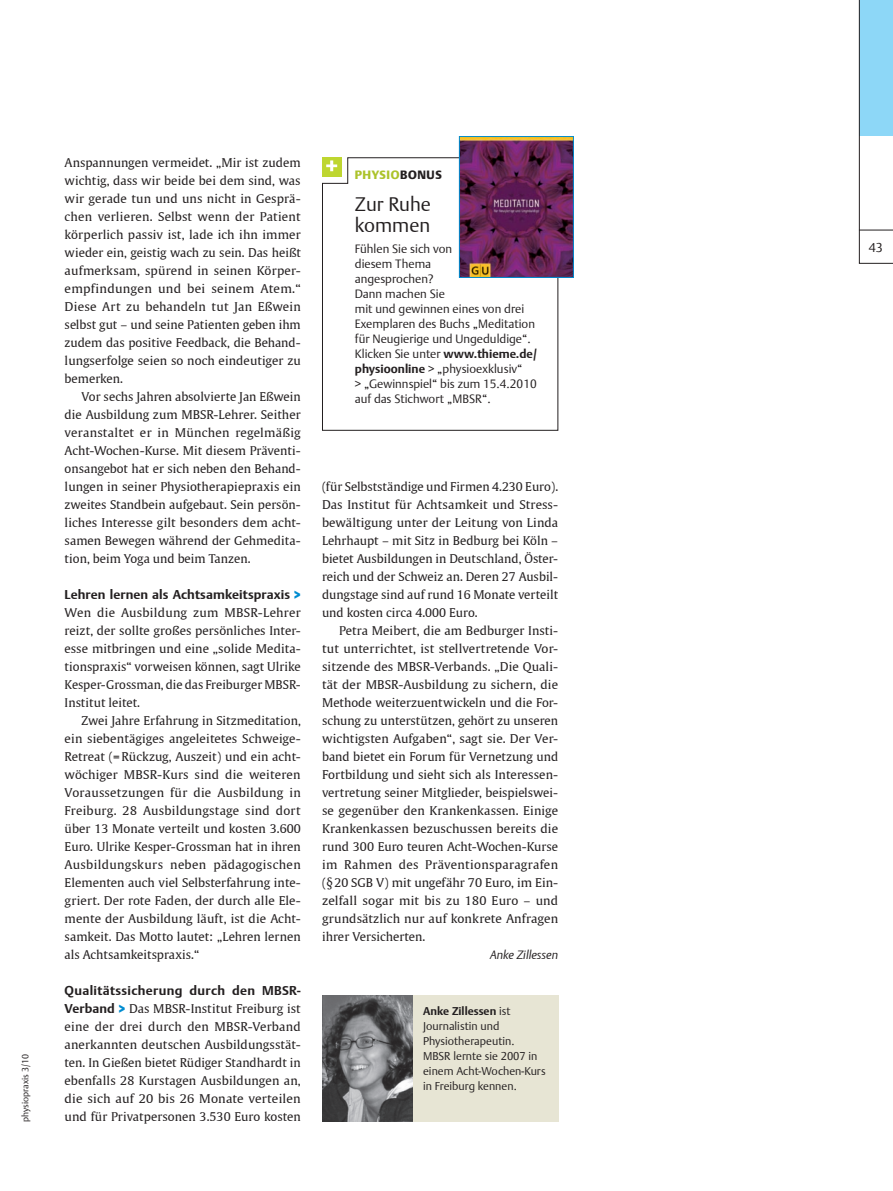
<style>
.page{position:relative;width:893px;height:1191px;background:#fff}
.page>*{position:absolute;margin:0;border:0;box-sizing:border-box;transform-origin:0 0}
.t1{font:300 19.5px/21px "Thieme Argo 2008";color:#231f20}
.t2{font:700 12.75px "Thieme Argo 2008";letter-spacing:.015em;color:#231f20}
.t3{font:300 12.75px "Thieme Argo 2008";color:#231f20}
.t4{font:12px/18px "Thieme Gulliver 2008";color:#231f20;text-align:justify}
.t5{font:300 12px/15px "Thieme Argo 2008";color:#231f20}
.t6{font:italic 300 12px "Thieme Argo 2008";color:#231f20}
.t7{font:900 12px "Thieme Argo 2008";letter-spacing:.05em;color:#acc32b}
.t8{font:300 11.25px/15px "Thieme Argo 2008";color:#231f20}
.t9{font:300 9px "Thieme Argo 2008";color:#231f20}
.s1{font-weight:900;font-size:12px;color:#008cd0}
.s2{font-family:"Thieme Argo 2008";font-weight:700;font-size:12.75px}
.s3{font-family:"Thieme Argo 2008";font-weight:900;color:#008cd0}
.s4{color:#231f20}
.s5{font-weight:700}
</style>
<div class="page">
<div style="left:322px;top:995px;width:236px;height:126px;background:#e7e5d4"></div>
<img style="left:322px;top:995px;width:90px;height:126px">
<svg style="left:322px;top:157px;width:237px;height:274px"></svg>
<img style="left:461px;top:138px;width:111px;height:138px">
<div style="left:459px;top:136px;width:115px;height:142px;border:1px solid #008cd0"></div>
<svg style="left:859px;top:0;width:34px;height:264px"></svg>
<p class="t9" style="left:19px;top:1122px;width:70px;rotate:-90deg">physiopraxis 3/10</p>
<p class="t4" style="left:65px;top:153px;width:238px">Anspannungen vermeidet. „Mir ist zudem wichtig, dass wir beide bei dem sind, was wir gerade tun und uns nicht in Gesprä&shy;chen verlieren. Selbst wenn der Patient körperlich passiv ist, lade ich ihn immer wieder ein, geistig wach zu sein. Das heißt aufmerksam, spürend in seinen Körper&shy;empfindungen und bei seinem Atem.“ Diese Art zu behandeln tut Jan Eßwein selbst gut – und seine Patienten geben ihm zudem das positive Feedback, die Behand&shy;lungserfolge seien so noch eindeutiger zu bemerken.</p>
<p class="t4" style="left:65px;top:387px;width:238px;text-indent:17px">Vor sechs Jahren absolvierte Jan Eßwein die Ausbildung zum MBSR-Lehrer. Seither veranstaltet er in München regelmäßig Acht-Wochen-Kurse. Mit diesem Präventi&shy;onsangebot hat er sich neben den Behand&shy;lungen in seiner Physiotherapiepraxis ein zweites Standbein aufgebaut. Sein persön&shy;liches Interesse gilt besonders dem acht&shy;samen Bewegen während der Gehmedita&shy;tion, beim Yoga und beim Tanzen.</p>
<p class="t2" style="left:65px;top:586px;width:238px">Lehren lernen als Achtsamkeitspraxis <span class="s1">&gt;</span></p>
<p class="t4" style="left:65px;top:603px;width:238px">Wen die Ausbildung zum MBSR-Lehrer reizt, der sollte großes persönliches Inter&shy;esse mitbringen und eine „solide Medita&shy;tionspraxis“ vorweisen können, sagt Ulrike Kesper-Grossman, die das Freiburger MBSR-Institut leitet.</p>
<p class="t4" style="left:65px;top:711px;width:238px;text-indent:17px">Zwei Jahre Erfahrung in Sitzmeditation, ein siebentägiges angeleitetes Schweige-Retreat (=Rückzug, Auszeit) und ein acht&shy;wöchiger MBSR-Kurs sind die weiteren Voraussetzungen für die Ausbildung in Freiburg. 28 Ausbildungstage sind dort über 13 Monate verteilt und kosten 3.600<br>Euro. Ulrike Kesper-Grossman hat in ihren Ausbildungskurs neben pädagogischen Elementen auch viel Selbsterfahrung inte&shy;griert. Der rote Faden, der durch alle Ele&shy;mente der Ausbildung läuft, ist die Acht&shy;samkeit. Das Motto lautet: „Lehren lernen als Achtsamkeitspraxis.“</p>
<p class="t2" style="left:65px;top:982px;width:238px">Qualitätssicherung durch den MBSR-</p>
<p class="t4" style="left:65px;top:999px;width:238px"><span class="s2">Verband</span> <span class="s3">&gt;</span> Das MBSR-Institut Freiburg ist eine der drei durch den MBSR-Verband anerkannten deutschen Ausbildungsstät&shy;ten. In Gießen bietet Rüdiger Standhardt in ebenfalls 28 Kurstagen Ausbildungen an, die sich auf 20 bis 26 Monate verteilen und für Privatpersonen 3.530 Euro kosten</p>
<p class="t7" style="left:355px;top:166px;width:88px">PHYSIO<span class="s4">BONUS</span></p>
<h1 class="t1" style="left:355px;top:193px;width:78px">Zur Ruhe kommen</h1>
<p class="t5" style="left:355px;top:241px;width:184px">Fühlen Sie sich von<br>diesem Thema<br>angesprochen?<br>Dann machen Sie<br>mit und gewinnen eines von drei<br>Exemplaren des Buchs „Meditation für Neugierige und Ungeduldige“.<br>Klicken Sie unter <span class="s5">www.thieme.de/ physioonline</span> &gt; „physioexklusiv“<br>&gt; „Gewinnspiel“ bis zum 15.4.2010 auf das Stichwort „MBSR“.</p>
<p class="t3" style="left:869px;top:239px;width:16px">43</p>
<p class="t4" style="left:322px;top:477px;width:238px">(für Selbstständige und Firmen 4.230 Euro).<br>Das Institut für Achtsamkeit und Stress&shy;bewältigung unter der Leitung von Linda Lehrhaupt – mit Sitz in Bedburg bei Köln – bietet Ausbildungen in Deutschland, Öster&shy;reich und der Schweiz an. Deren 27 Ausbil&shy;dungstage sind auf rund 16 Monate verteilt und kosten circa 4.000 Euro.</p>
<p class="t4" style="left:322px;top:621px;width:238px;text-indent:17px">Petra Meibert, die am Bedburger Insti&shy;tut unterrichtet, ist stellvertretende Vor&shy;sitzende des MBSR-Verbands. „Die Quali&shy;tät der MBSR-Ausbildung zu sichern, die Methode weiterzuentwickeln und die For&shy;schung zu unterstützen, gehört zu unseren wichtigsten Aufgaben“, sagt sie. Der Ver&shy;band bietet ein Forum für Vernetzung und Fortbildung und sieht sich als Interessen&shy;vertretung seiner Mitglieder, beispielswei&shy;se gegenüber den Krankenkassen. Einige Krankenkassen bezuschussen bereits die rund 300 Euro teuren Acht-Wochen-Kurse im Rahmen des Präventionsparagrafen (§20 SGB V) mit ungefähr 70 Euro, im Ein&shy;zelfall sogar mit bis zu 180 Euro – und grundsätzlich nur auf konkrete Anfragen ihrer Versicherten.</p>
<p class="t6" style="left:490px;top:947px;width:69px">Anke Zillessen</p>
<p class="t8" style="left:423px;top:1002px;width:124px"><span class="s5">Anke Zillessen</span> ist<br>Journalistin und<br>Physiotherapeutin.<br>MBSR lernte sie 2007 in einem Acht-Wochen-Kurs in Freiburg kennen.</p>
</div>
